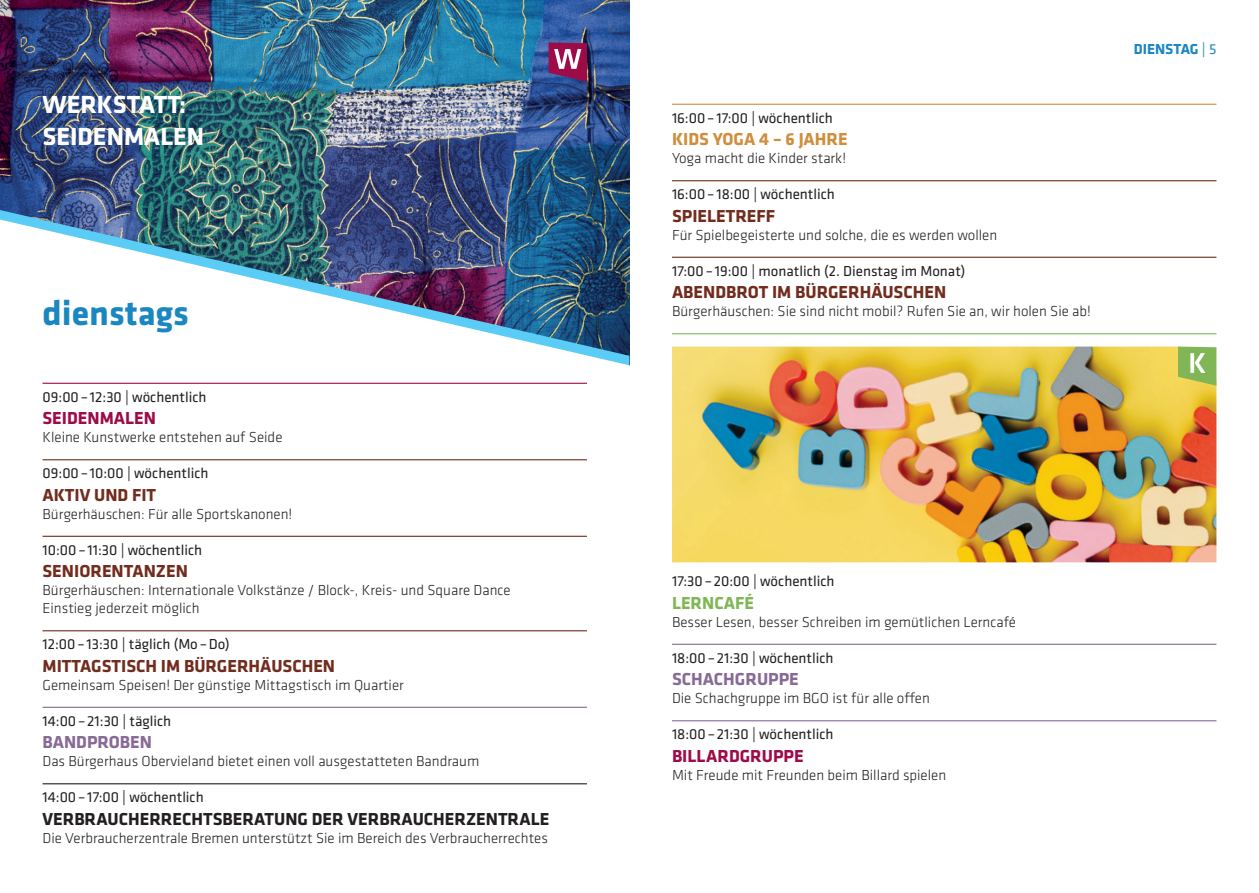
<style>
.page{position:relative;width:1259px;height:893px;background:#fff}
.page>*{position:absolute;margin:0;border:0;box-sizing:border-box;transform-origin:0 0}
.t1{font:700 36px "Klavika";color:#1b87c1}
.t2{font:700 25.65px "Klavika";color:#fff}
.t3{font:700 18px "Klavika";color:#712c1e}
.t4{font:700 18px "Klavika";color:#231f20}
.t5{font:700 18px "Klavika";color:#9d0b49}
.t6{font:700 18px "Klavika";color:#876a96}
.t7{font:700 18px "Klavika";color:#ce8e3b}
.t8{font:700 18px "Klavika";color:#80b655}
.t9{font:300 15px/18px "Klavika";color:#231f20}
.t10{font:15px "Klavika";color:#231f20}
.t11{font:700 15px "Klavika";color:#1b87c1}
.s1{font-weight:400}
</style>
<div class="page">
<img style="left:0;top:0;width:629px;height:210px">
<img style="left:0;top:210px;width:629px;height:10px">
<svg style="left:2px;top:220px;width:628px;height:412px"></svg>
<hr style="left:43px;top:383px;width:544px;height:1px;background:#9d0b49">
<hr style="left:43px;top:459px;width:544px;height:1px;background:#712c1e">
<hr style="left:43px;top:536px;width:544px;height:1px;background:#712c1e">
<hr style="left:43px;top:630px;width:544px;height:1px;background:#712c1e">
<hr style="left:43px;top:707px;width:544px;height:1px;background:#876a96">
<hr style="left:43px;top:783px;width:544px;height:1px;background:#231f20">
<hr style="left:672px;top:104px;width:544px;height:1px;background:#ce8e3b">
<hr style="left:672px;top:180px;width:544px;height:1px;background:#712c1e">
<hr style="left:672px;top:257px;width:544px;height:1px;background:#712c1e">
<hr style="left:672px;top:333px;width:544px;height:1px;background:#80b655">
<hr style="left:672px;top:644px;width:544px;height:1px;background:#876a96">
<hr style="left:672px;top:720px;width:544px;height:1px;background:#876a96">
<svg style="left:548px;top:43px;width:39px;height:39px;background:#9e4074"></svg>
<img style="left:672px;top:347px;width:544px;height:215px">
<svg style="left:1178px;top:347px;width:38px;height:39px"></svg>
<p class="t2" style="left:43px;top:86px;width:145px">WERKSTATT:</p>
<p class="t2" style="left:43px;top:118px;width:163px">SEIDENMALEN</p>
<p class="t1" style="left:43px;top:287px;width:148px">dienstags</p>
<p class="t10" style="left:43px;top:387px;width:166px">09:00– 12:30 | wöchentlich</p>
<p class="t5" style="left:43px;top:405px;width:115px">SEIDENMALEN</p>
<p class="t9" style="left:43px;top:428px;width:241px">Kleine Kunstwerke entstehen auf Seide</p>
<p class="t10" style="left:43px;top:464px;width:167px">09:00– 10:00 | wöchentlich</p>
<p class="t3" style="left:43px;top:482px;width:115px">AKTIV UND FIT</p>
<p class="t9" style="left:43px;top:505px;width:251px">Bürgerhäuschen: Für alle Sportskanonen!</p>
<p class="t10" style="left:43px;top:540px;width:161px">10:00– 11:30 | wöchentlich</p>
<p class="t3" style="left:43px;top:558px;width:147px">SENIORENTANZEN</p>
<p class="t9" style="left:43px;top:581px;width:469px">Bürgerhäuschen: Internationale Volkstänze / Block-, Kreis- und Square Dance<br>Einstieg jederzeit möglich</p>
<p class="t10" style="left:43px;top:635px;width:189px">12:00– 13:30 | täglich (Mo–Do)</p>
<p class="t3" style="left:43px;top:653px;width:294px">MITTAGSTISCH IM BÜRGERHÄUSCHEN</p>
<p class="t9" style="left:43px;top:676px;width:363px">Gemeinsam Speisen! Der günstige Mittagstisch im Quartier</p>
<p class="t10" style="left:43px;top:711px;width:130px">14:00– 21:30 | täglich</p>
<p class="t6" style="left:43px;top:729px;width:111px">BANDPROBEN</p>
<p class="t9" style="left:43px;top:752px;width:438px">Das Bürgerhaus Obervieland bietet einen voll ausgestatteten Bandraum</p>
<p class="t10" style="left:43px;top:788px;width:163px">14:00– 17:00 | wöchentlich</p>
<p class="t4" style="left:43px;top:806px;width:508px">VERBRAUCHERRECHTSBERATUNG DER VERBRAUCHERZENTRALE</p>
<p class="t9" style="left:43px;top:829px;width:507px">Die Verbraucherzentrale Bremen unterstützt Sie im Bereich des Verbraucherrechtes</p>
<p class="t10" style="left:672px;top:108px;width:162px">16:00– 17:00 | wöchentlich</p>
<p class="t7" style="left:672px;top:126px;width:177px">KIDS YOGA 4 – 6 JAHRE</p>
<p class="t9" style="left:672px;top:149px;width:176px">Yoga macht die Kinder stark!</p>
<p class="t10" style="left:672px;top:185px;width:164px">16:00– 18:00 | wöchentlich</p>
<p class="t3" style="left:672px;top:203px;width:105px">SPIELETREFF</p>
<p class="t9" style="left:672px;top:226px;width:327px">Für Spielbegeisterte und solche, die es werden wollen</p>
<p class="t10" style="left:672px;top:261px;width:295px">17:00– 19:00 | monatlich (2. Dienstag im Monat)</p>
<p class="t3" style="left:672px;top:279px;width:276px">ABENDBROT IM BÜRGERHÄUSCHEN</p>
<p class="t9" style="left:672px;top:302px;width:420px">Bürgerhäuschen: Sie sind nicht mobil? Rufen Sie an, wir holen Sie ab!</p>
<p class="t11" style="left:1133px;top:38px;width:84px">DIENSTAG <span class="s1">| 5</span></p>
<p class="t10" style="left:672px;top:572px;width:164px">17:30– 20:00 | wöchentlich</p>
<p class="t8" style="left:672px;top:590px;width:84px">LERNCAFÉ</p>
<p class="t9" style="left:672px;top:613px;width:345px">Besser Lesen, besser Schreiben im gemütlichen Lerncafé</p>
<p class="t10" style="left:672px;top:648px;width:163px">18:00– 21:30 | wöchentlich</p>
<p class="t6" style="left:672px;top:666px;width:128px">SCHACHGRUPPE</p>
<p class="t9" style="left:672px;top:689px;width:259px">Die Schachgruppe im BGO ist für alle offen</p>
<p class="t10" style="left:672px;top:725px;width:163px">18:00– 21:30 | wöchentlich</p>
<p class="t5" style="left:672px;top:743px;width:133px">BILLARDGRUPPE</p>
<p class="t9" style="left:672px;top:766px;width:276px">Mit Freude mit Freunden beim Billard spielen</p>
</div>
